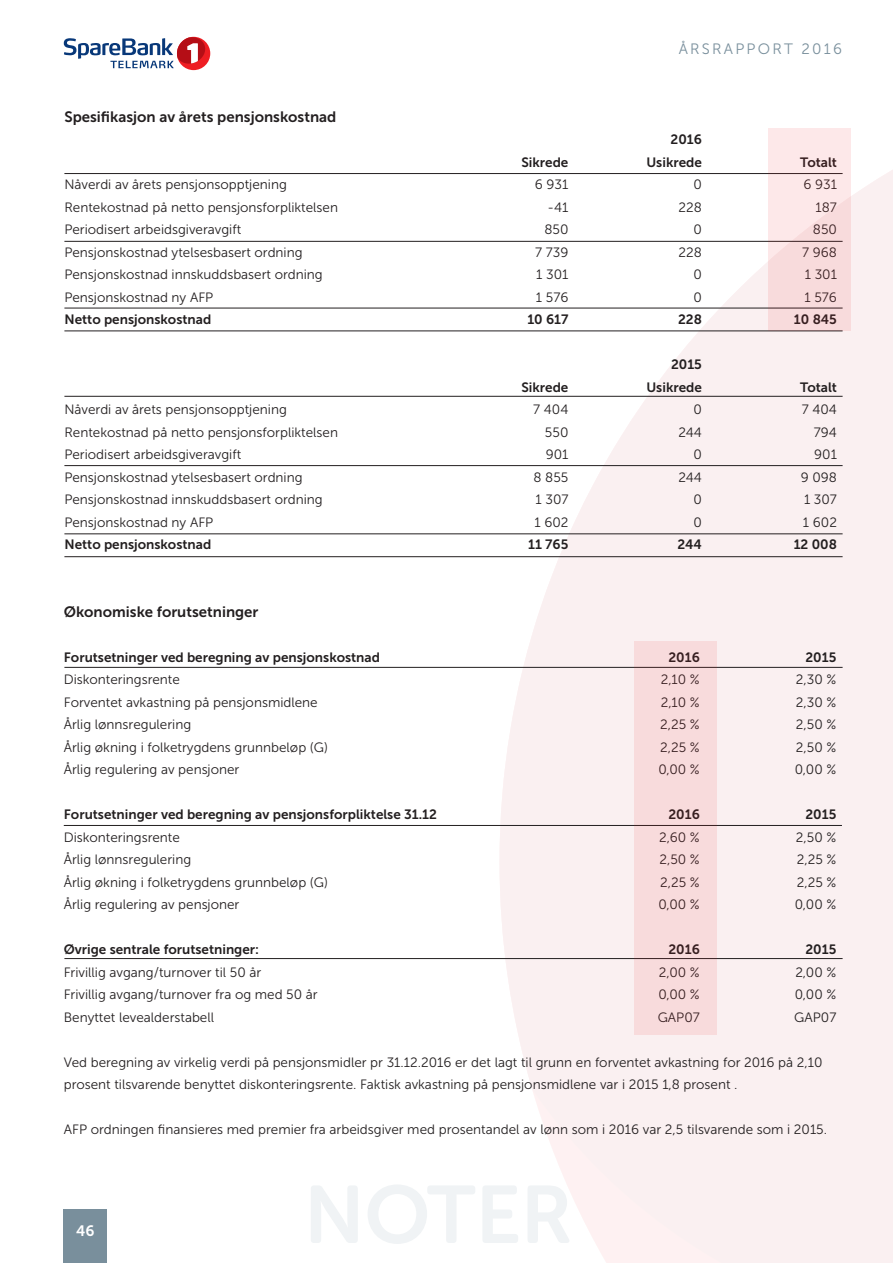
<style>
.page{position:relative;width:893px;height:1263px;background:#fff}
.page>*{position:absolute;margin:0;border:0;box-sizing:border-box;transform-origin:0 0}
.t1{font:15px "Museo Sans 700";color:#231f20}
.t2{font:15px "Museo Sans 300";letter-spacing:.15em;color:#798f9c}
.t3{font:15px "Museo Sans 700";color:#fff}
.t4{font:13.5px/22.5px "Museo Sans 300";color:#231f20}
.t5{font:13.5px "Museo Sans 700";color:#231f20}
</style>
<div class="page">
<div style="left:64px;top:1210px;width:43px;height:53px;background:#798f9c"></div>
<svg style="left:499px;top:170px;width:394px;height:1093px;fill:#faf0f1"></svg>
<div style="left:177px;top:37px;width:33px;height:33px;background:#ee1d23;border-radius:50%"></div>
<svg style="left:64px;top:36px;width:143px;height:32px"></svg>
<hr style="left:64px;top:173px;width:779px;height:1px;background:#231f20">
<hr style="left:64px;top:308px;width:779px;height:1px;background:#231f20">
<hr style="left:64px;top:533px;width:779px;height:1px;background:#231f20">
<hr style="left:64px;top:330px;width:779px;height:1px;background:#231f20">
<hr style="left:64px;top:556px;width:779px;height:1px;background:#231f20">
<hr style="left:64px;top:465px;width:779px;height:1px;background:#231f20">
<hr style="left:64px;top:241px;width:779px;height:1px;background:#231f20">
<hr style="left:64px;top:396px;width:779px;height:1px;background:#231f20">
<hr style="left:64px;top:667px;width:779px;height:1px;background:#231f20">
<hr style="left:64px;top:825px;width:778px;height:1px;background:#231f20">
<hr style="left:64px;top:958px;width:779px;height:1px;background:#231f20">
<div style="left:634px;top:641px;width:83px;height:393px;background:#f8dbdc"></div>
<div style="left:768px;top:128px;width:83px;height:202px;background:linear-gradient(to right,#f9e2e3,#f9dedf)"></div>
<p class="t1" style="left:64px;top:108px;width:273px">Spesifikasjon av årets pensjonskostnad</p>
<p class="t2" style="left:679px;top:41px;width:165px">ÅRSRAPPORT 2016</p>
<p class="t5" style="left:671px;top:132px;width:33px">2016</p>
<p class="t5" style="left:521px;top:154px;width:49px">Sikrede</p>
<p class="t5" style="left:646px;top:154px;width:57px">Usikrede</p>
<p class="t5" style="left:800px;top:154px;width:38px">Totalt</p>
<p class="t4" style="left:64px;top:173px;width:224px">Nåverdi av årets pensjonsopptjening</p>
<p class="t4" style="left:535px;top:173px;width:35px">6 931</p>
<p class="t4" style="left:693px;top:173px;width:10px">0</p>
<p class="t4" style="left:803px;top:173px;width:35px">6 931</p>
<p class="t4" style="left:64px;top:196px;width:275px">Rentekostnad på netto pensjonsforpliktelsen</p>
<p class="t4" style="left:547px;top:196px;width:22px">-41</p>
<p class="t4" style="left:679px;top:196px;width:25px">228</p>
<p class="t4" style="left:815px;top:196px;width:23px">187</p>
<p class="t4" style="left:64px;top:218px;width:178px">Periodisert arbeidsgiveravgift</p>
<p class="t4" style="left:544px;top:218px;width:26px">850</p>
<p class="t4" style="left:693px;top:218px;width:10px">0</p>
<p class="t4" style="left:813px;top:218px;width:26px">850</p>
<p class="t4" style="left:64px;top:241px;width:240px">Pensjonskostnad ytelsesbasert ordning</p>
<p class="t4" style="left:535px;top:241px;width:35px">7 739</p>
<p class="t4" style="left:679px;top:241px;width:25px">228</p>
<p class="t4" style="left:802px;top:241px;width:36px">7 968</p>
<p class="t4" style="left:64px;top:263px;width:260px">Pensjonskostnad innskuddsbasert ordning</p>
<p class="t4" style="left:536px;top:263px;width:34px">1 301</p>
<p class="t4" style="left:693px;top:263px;width:10px">0</p>
<p class="t4" style="left:805px;top:263px;width:34px">1 301</p>
<p class="t4" style="left:64px;top:286px;width:150px">Pensjonskostnad ny AFP</p>
<p class="t4" style="left:536px;top:286px;width:34px">1 576</p>
<p class="t4" style="left:693px;top:286px;width:10px">0</p>
<p class="t4" style="left:804px;top:286px;width:34px">1 576</p>
<p class="t5" style="left:64px;top:312px;width:148px">Netto pensjonskostnad</p>
<p class="t5" style="left:527px;top:312px;width:43px">10 617</p>
<p class="t5" style="left:678px;top:312px;width:25px">228</p>
<p class="t5" style="left:794px;top:312px;width:44px">10 845</p>
<p class="t5" style="left:671px;top:357px;width:32px">2015</p>
<p class="t5" style="left:521px;top:379px;width:49px">Sikrede</p>
<p class="t5" style="left:646px;top:379px;width:57px">Usikrede</p>
<p class="t5" style="left:800px;top:379px;width:38px">Totalt</p>
<p class="t4" style="left:64px;top:398px;width:224px">Nåverdi av årets pensjonsopptjening</p>
<p class="t4" style="left:533px;top:398px;width:37px">7 404</p>
<p class="t4" style="left:693px;top:398px;width:10px">0</p>
<p class="t4" style="left:802px;top:398px;width:37px">7 404</p>
<p class="t4" style="left:64px;top:421px;width:275px">Rentekostnad på netto pensjonsforpliktelsen</p>
<p class="t4" style="left:545px;top:421px;width:25px">550</p>
<p class="t4" style="left:678px;top:421px;width:25px">244</p>
<p class="t4" style="left:814px;top:421px;width:25px">794</p>
<p class="t4" style="left:64px;top:443px;width:178px">Periodisert arbeidsgiveravgift</p>
<p class="t4" style="left:546px;top:443px;width:24px">901</p>
<p class="t4" style="left:693px;top:443px;width:10px">0</p>
<p class="t4" style="left:814px;top:443px;width:24px">901</p>
<p class="t4" style="left:64px;top:466px;width:240px">Pensjonskostnad ytelsesbasert ordning</p>
<p class="t4" style="left:533px;top:466px;width:36px">8 855</p>
<p class="t4" style="left:678px;top:466px;width:25px">244</p>
<p class="t4" style="left:801px;top:466px;width:38px">9 098</p>
<p class="t4" style="left:64px;top:488px;width:260px">Pensjonskostnad innskuddsbasert ordning</p>
<p class="t4" style="left:535px;top:488px;width:34px">1 307</p>
<p class="t4" style="left:693px;top:488px;width:10px">0</p>
<p class="t4" style="left:804px;top:488px;width:34px">1 307</p>
<p class="t4" style="left:64px;top:511px;width:150px">Pensjonskostnad ny AFP</p>
<p class="t4" style="left:534px;top:511px;width:36px">1 602</p>
<p class="t4" style="left:693px;top:511px;width:10px">0</p>
<p class="t4" style="left:803px;top:511px;width:36px">1 602</p>
<p class="t5" style="left:64px;top:537px;width:148px">Netto pensjonskostnad</p>
<p class="t5" style="left:528px;top:537px;width:42px">11 765</p>
<p class="t5" style="left:677px;top:537px;width:26px">244</p>
<p class="t5" style="left:794px;top:537px;width:45px">12 008</p>
<p class="t1" style="left:64px;top:603px;width:196px">Økonomiske forutsetninger</p>
<p class="t5" style="left:64px;top:649px;width:318px">Forutsetninger ved beregning av pensjonskostnad</p>
<p class="t5" style="left:668px;top:649px;width:33px">2016</p>
<p class="t5" style="left:805px;top:649px;width:32px">2015</p>
<p class="t4" style="left:64px;top:668px;width:118px">Diskonteringsrente</p>
<p class="t4" style="left:661px;top:668px;width:41px">2,10 %</p>
<p class="t4" style="left:796px;top:668px;width:42px">2,30 %</p>
<p class="t4" style="left:64px;top:691px;width:255px">Forventet avkastning på pensjonsmidlene</p>
<p class="t4" style="left:661px;top:691px;width:41px">2,10 %</p>
<p class="t4" style="left:796px;top:691px;width:42px">2,30 %</p>
<p class="t4" style="left:64px;top:713px;width:129px">Årlig lønnsregulering</p>
<p class="t4" style="left:660px;top:713px;width:41px">2,25 %</p>
<p class="t4" style="left:796px;top:713px;width:42px">2,50 %</p>
<p class="t4" style="left:64px;top:736px;width:266px">Årlig økning i folketrygdens grunnbeløp (G)</p>
<p class="t4" style="left:660px;top:736px;width:41px">2,25 %</p>
<p class="t4" style="left:796px;top:736px;width:42px">2,50 %</p>
<p class="t4" style="left:64px;top:758px;width:177px">Årlig regulering av pensjoner</p>
<p class="t4" style="left:658px;top:758px;width:43px">0,00 %</p>
<p class="t4" style="left:795px;top:758px;width:43px">0,00 %</p>
<p class="t5" style="left:64px;top:807px;width:375px">Forutsetninger ved beregning av pensjonsforpliktelse 31.12</p>
<p class="t5" style="left:668px;top:807px;width:33px">2016</p>
<p class="t5" style="left:805px;top:807px;width:32px">2015</p>
<p class="t4" style="left:64px;top:826px;width:118px">Diskonteringsrente</p>
<p class="t4" style="left:659px;top:826px;width:42px">2,60 %</p>
<p class="t4" style="left:796px;top:826px;width:42px">2,50 %</p>
<p class="t4" style="left:64px;top:848px;width:129px">Årlig lønnsregulering</p>
<p class="t4" style="left:659px;top:848px;width:42px">2,50 %</p>
<p class="t4" style="left:797px;top:848px;width:41px">2,25 %</p>
<p class="t4" style="left:64px;top:871px;width:266px">Årlig økning i folketrygdens grunnbeløp (G)</p>
<p class="t4" style="left:660px;top:871px;width:41px">2,25 %</p>
<p class="t4" style="left:797px;top:871px;width:41px">2,25 %</p>
<p class="t4" style="left:64px;top:893px;width:177px">Årlig regulering av pensjoner</p>
<p class="t4" style="left:658px;top:893px;width:43px">0,00 %</p>
<p class="t4" style="left:795px;top:893px;width:43px">0,00 %</p>
<p class="t5" style="left:64px;top:942px;width:197px">Øvrige sentrale forutsetninger:</p>
<p class="t5" style="left:668px;top:942px;width:33px">2016</p>
<p class="t5" style="left:805px;top:942px;width:32px">2015</p>
<p class="t4" style="left:64px;top:961px;width:199px">Frivillig avgang/turnover til 50 år</p>
<p class="t4" style="left:659px;top:961px;width:42px">2,00 %</p>
<p class="t4" style="left:795px;top:961px;width:42px">2,00 %</p>
<p class="t4" style="left:64px;top:983px;width:255px">Frivillig avgang/turnover fra og med 50 år</p>
<p class="t4" style="left:658px;top:983px;width:43px">0,00 %</p>
<p class="t4" style="left:795px;top:983px;width:43px">0,00 %</p>
<p class="t4" style="left:64px;top:1006px;width:152px">Benyttet levealderstabell</p>
<p class="t4" style="left:658px;top:1006px;width:44px">GAP07</p>
<p class="t4" style="left:794px;top:1006px;width:44px">GAP07</p>
<p class="t4" style="left:64px;top:1051px;width:760px">Ved beregning av virkelig verdi på pensjonsmidler pr 31.12.2016 er det lagt til grunn en forventet avkastning for 2016 på 2,10 prosent tilsvarende benyttet diskonteringsrente. Faktisk avkastning på pensjonsmidlene var i 2015 1,8 prosent .</p>
<p class="t4" style="left:64px;top:1118px;width:765px">AFP ordningen finansieres med premier fra arbeidsgiver med prosentandel av lønn som i 2016 var 2,5 tilsvarende som i 2015.</p>
<p class="t3" style="left:76px;top:1222px;width:20px">46</p>
</div>
